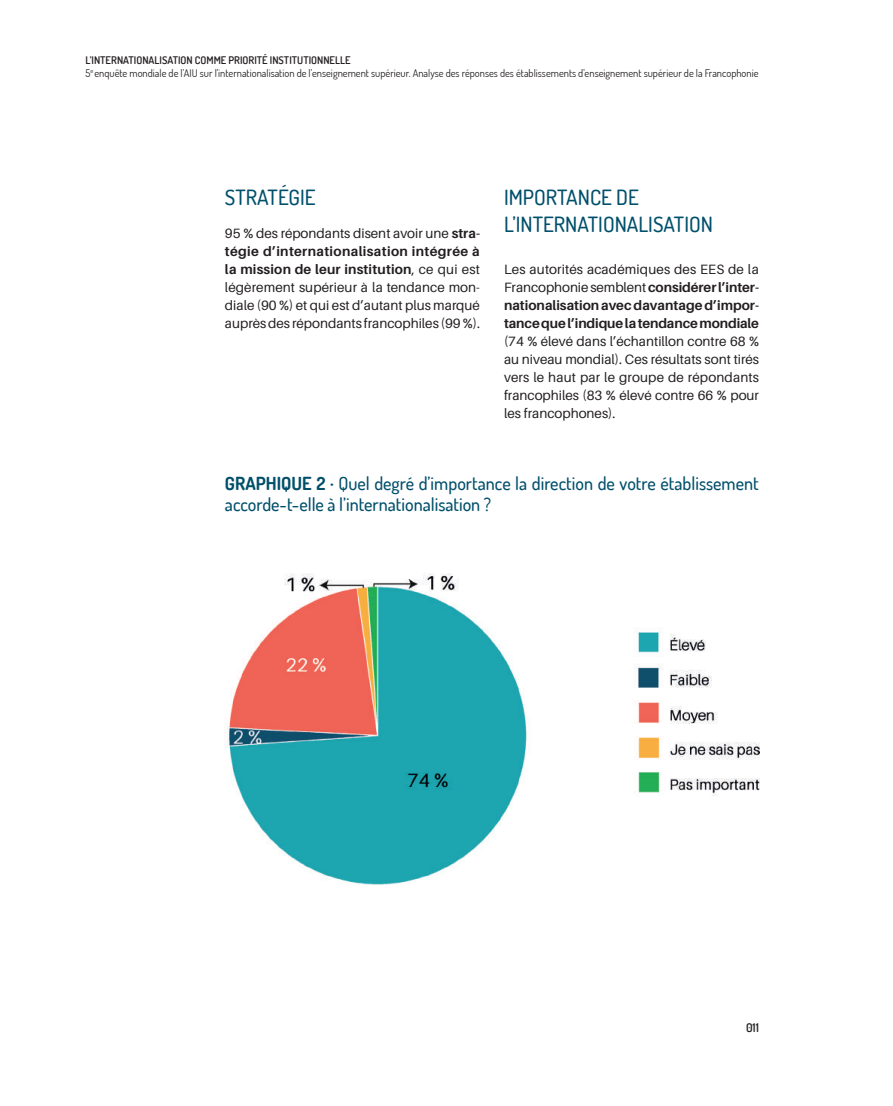
<style>
.page{position:relative;width:893px;height:1106px;background:#fff}
.page>*{position:absolute;margin:0;border:0;box-sizing:border-box;transform-origin:0 0}
.t1{font:500 21px/27px "Dosis";color:#004f6b}
.t2{font:500 18px/21.6px "Dosis";color:#004f6b}
.t3{font:13.5px/18px "Aileron";color:#231f20;text-align:justify}
.t4{font:700 13.5px/18px "Aileron";letter-spacing:-.01em;color:#231f20;text-align:justify}
.t5{font:600 12px "Dosis";color:#231f20}
.t6{font:10.5px/12.6px "Dosis";color:#231f20}
.s1{font-weight:600}
.s2{font-weight:700}
.s3{font-weight:400}
</style>
<div class="page">
<img style="left:227px;top:573px;width:532px;height:311px">
<p class="t6" style="left:85px;top:54px;width:675px"><span class="s1">L’INTERNATIONALISATION COMME PRIORITÉ INSTITUTIONNELLE<br></span>5<sup>e</sup> enquête mondiale de l'AIU sur l'internationalisation de l'enseignement supérieur. Analyse des réponses des établissements d'enseignement supérieur de la Francophonie</p>
<h1 class="t1" style="left:225px;top:183px;width:92px">STRATÉGIE</h1>
<p class="t3" style="left:225px;top:224px;width:257px">95 % des répondants disent avoir une <span class="s2">stra&shy;tégie d’internationalisation intégrée à la mission de leur institution</span>, ce qui est légèrement supérieur à la tendance mon&shy;diale (90 %) et qui est d’autant plus marqué auprès des répondants francophiles (99%).</p>
<h1 class="t1" style="left:504px;top:183px;width:210px">IMPORTANCE DE<br>L’INTERNATIONALISATION</h1>
<p class="t4" style="left:504px;top:260px;width:257px"><span class="s3">Les autorités académiques des EES de la Francophonie semblent</span> considérer l’inter&shy;nationalisation avec davantage d’impor&shy;tance que l’indique la tendance mondiale</p>
<p class="t3" style="left:504px;top:332px;width:257px">(74 % élevé dans l’échantillon contre 68 % au niveau mondial). Ces résultats sont tirés vers le haut par le groupe de répondants francophiles (83 % élevé contre 66 % pour les francophones).</p>
<h2 class="t2" style="left:225px;top:472px;width:535px"><span class="s2">GRAPHIQUE 2 ·</span> Quel degré d’importance la direction de votre établissement accorde-t-elle à l’internationalisation ?</h2>
<p class="t5" style="left:746px;top:1020px;width:15px">011</p>
</div>
